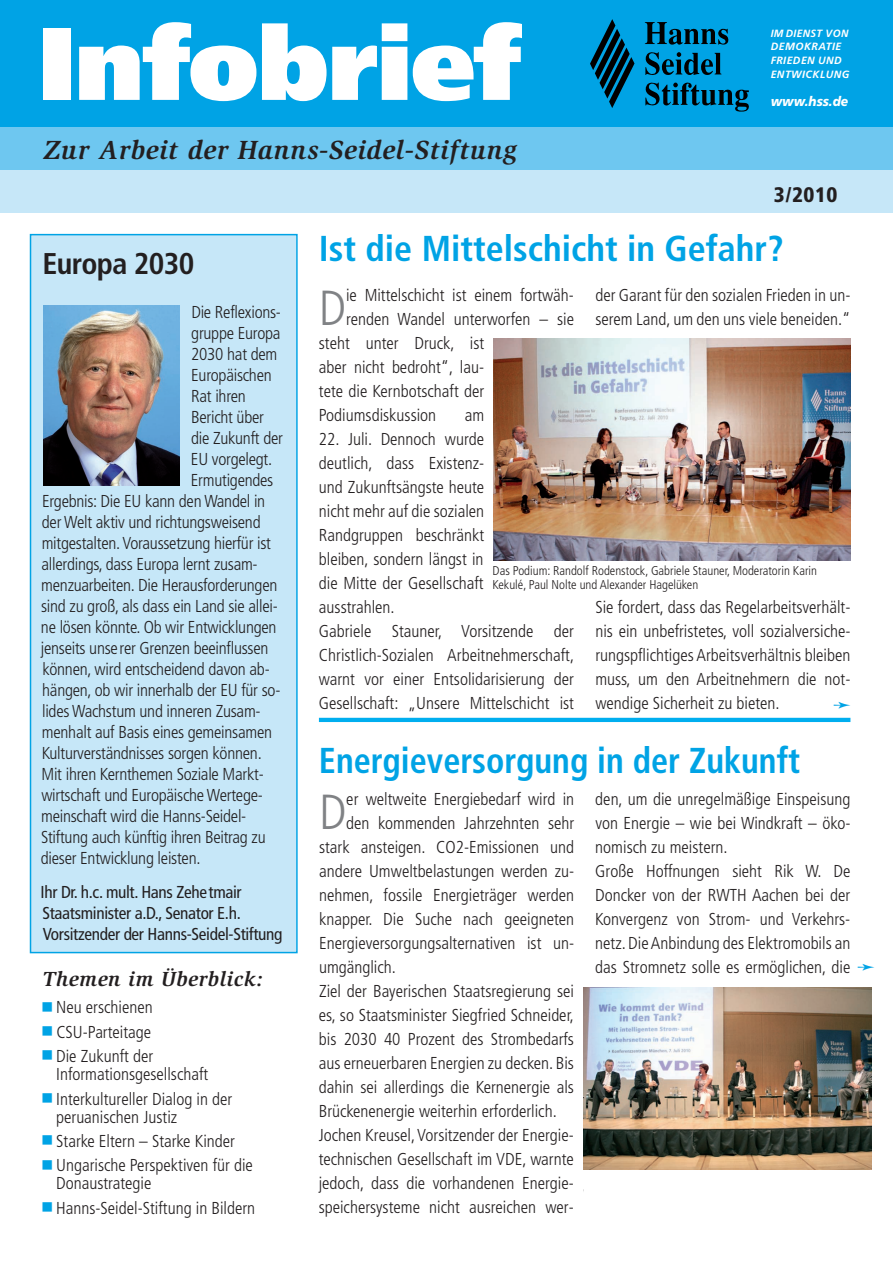
<style>
.page{position:relative;width:893px;height:1263px;background:#fff}
.page>*{position:absolute;margin:0;border:0;box-sizing:border-box;transform-origin:0 0}
.t1{font:900 102px "Frutiger";letter-spacing:-.015em;color:#fff}
.t2{font:300 condensed 49.2px "Frutiger";color:#808285}
.t3{font:700 condensed 36px "Frutiger";color:#00a3e5;scale:.95 1}
.t4{font:700 condensed 36px "Frutiger";color:#00a3e5}
.t5{font:700 condensed 30px "Frutiger";letter-spacing:-.02em;color:#231f20}
.t6{font:italic 700 27px "Slimbach";letter-spacing:.025em;color:#231f20}
.t7{font:italic 700 21px "Slimbach";letter-spacing:.025em;color:#231f20}
.t8{font:900 condensed 21px "Frutiger";color:#231f20}
.t9{font:300 condensed 17.25px/24px "Frutiger";color:#231f20}
.t10{font:condensed 17.25px/21px "Frutiger";letter-spacing:-.02em;color:#231f20}
.t11{font:italic 900 13.5px "Frutiger";letter-spacing:.005em;color:#fff;scale:.9 1}
.t12{font:300 condensed 12.75px/14.2px "Frutiger";color:#231f20}
.t13{font:12.75px/24.5px "Zapf Dingbats";color:#00a3e5;text-align:justify}
.t14{font:italic 700 10.5px/13.8px "Frutiger";letter-spacing:.045em;color:#fff}
.s1{color:#00a3e5}
</style>
<div class="page">
<div style="left:0;top:0;width:893px;height:128px;background:#00a3e5"></div>
<div style="left:31px;top:235px;width:265px;height:717px;background:#c6e7f8"></div>
<div style="left:30px;top:234px;width:268px;height:719px;border:2px solid #00a3e5"></div>
<img style="left:43px;top:306px;width:136px;height:180px">
<div style="left:0;top:128px;width:893px;height:42px;background:#6ec7f0"></div>
<div style="left:0;top:170px;width:893px;height:43px;background:#c6e7f8"></div>
<svg style="left:645px;top:22px;width:84px;height:23px"></svg>
<svg style="left:645px;top:52px;width:76px;height:23px"></svg>
<svg style="left:645px;top:82px;width:104px;height:30px"></svg>
<svg style="left:590px;top:19px;width:44px;height:89px"></svg>
<img style="left:493px;top:338px;width:357px;height:222px">
<img style="left:584px;top:987px;width:288px;height:183px">
<hr style="left:319px;top:718px;width:531px;height:4px;background:#00aeef">
<h1 class="t1" style="left:38px;top:23px;width:484px">Infobrief</h1>
<p class="t14" style="left:771px;top:27px;width:80px">IM DIENST VON<br>DEMOKRATIE<br>FRIEDEN UND<br>ENTWICKLUNG</p>
<p class="t11" style="left:771px;top:96px;width:88px">www.hss.de</p>
<h1 class="t6" style="left:44px;top:139px;width:475px">Zur Arbeit der Hanns-Seidel-Stiftung</h1>
<p class="t8" style="left:774px;top:186px;width:65px">3/2010</p>
<h2 class="t5" style="left:43px;top:251px;width:153px">Europa 2030</h2>
<p class="t9" style="left:191px;top:301px;width:91px">Die Reflexions -</p>
<p class="t9" style="left:191px;top:322px;width:91px">gruppe Europa</p>
<p class="t9" style="left:191px;top:343px;width:88px">2030 hat dem</p>
<p class="t9" style="left:191px;top:364px;width:82px">Europäischen</p>
<p class="t9" style="left:191px;top:385px;width:56px">Rat ihren</p>
<p class="t9" style="left:191px;top:406px;width:74px">Bericht über</p>
<p class="t9" style="left:191px;top:427px;width:93px">die Zukunft der</p>
<p class="t9" style="left:191px;top:448px;width:83px">EU vorgelegt.</p>
<p class="t9" style="left:191px;top:469px;width:84px">Ermutigendes</p>
<p class="t9" style="left:42px;top:490px;width:225px">Ergebnis: Die EU kann den Wandel in</p>
<p class="t9" style="left:42px;top:511px;width:220px">der Welt aktiv und richtungsweisend</p>
<p class="t9" style="left:42px;top:532px;width:231px">mitgestalten. Voraussetzung hierfür ist</p>
<p class="t9" style="left:42px;top:553px;width:218px">allerdings, dass Europa lernt zusam -</p>
<p class="t9" style="left:41px;top:574px;width:238px">menzuarbeiten. Die Herausforderungen</p>
<p class="t9" style="left:41px;top:595px;width:238px">sind zu groß, als dass ein Land sie allei-</p>
<p class="t9" style="left:41px;top:616px;width:237px">ne lösen könnte. Ob wir Entwicklungen</p>
<p class="t9" style="left:41px;top:637px;width:229px">jenseits unserer Grenzen beeinflussen</p>
<p class="t9" style="left:42px;top:658px;width:229px">können, wird entscheidend davon ab-</p>
<p class="t9" style="left:42px;top:679px;width:240px">hängen, ob wir innerhalb der EU für so-</p>
<p class="t9" style="left:42px;top:700px;width:220px">lides Wachstum und inneren Zusam -</p>
<p class="t9" style="left:42px;top:721px;width:232px">menhalt auf Basis eines gemeinsamen</p>
<p class="t9" style="left:42px;top:742px;width:222px">Kulturverständnisses sorgen können.</p>
<p class="t9" style="left:42px;top:763px;width:224px">Mit ihren Kernthemen Soziale Markt -</p>
<p class="t9" style="left:41px;top:784px;width:223px">wirtschaft und Europäische Wertege -</p>
<p class="t9" style="left:41px;top:805px;width:207px">meinschaft wird die Hanns-Seidel-</p>
<p class="t9" style="left:41px;top:826px;width:226px">Stiftung auch künftig ihren Beitrag zu</p>
<p class="t9" style="left:41px;top:847px;width:161px">dieser Entwicklung leisten.</p>
<p class="t10" style="left:41px;top:883px;width:243px">Ihr Dr. h.c. mult. Hans Zehetmair<br>Staatsminister a.D., Senator E.h.<br>Vorsitzender der Hanns-Seidel-Stiftung</p>
<h2 class="t7" style="left:43px;top:971px;width:222px">Themen im Überblick:</h2>
<p class="t9" style="left:56px;top:996px;width:99px">Neu erschienen<br>CSU-Parteitage<br>Die Zukunft der</p>
<p class="t9" style="left:56px;top:1063px;width:178px">Informationsgesellschaft<br>Interkultureller Dialog in der</p>
<p class="t9" style="left:56px;top:1106px;width:198px">peruanischen Justiz<br>Starke Eltern – Starke Kinder<br>Ungarische Perspektiven für die</p>
<p class="t9" style="left:56px;top:1172px;width:201px">Donaustrategie<br>Hanns-Seidel-Stiftung in Bildern</p>
<p class="t13" style="left:43px;top:994px;width:11px">■ ■ ■</p>
<p class="t13" style="left:43px;top:1085px;width:11px">■</p>
<p class="t13" style="left:43px;top:1194px;width:11px">■</p>
<h2 class="t4" style="left:319px;top:234px;width:466px">Ist die Mittelschicht in Gefahr?</h2>
<p class="t9" style="left:595px;top:284px;width:257px">der Garant für den sozialen Frieden in un&shy;serem Land, um den uns viele beneiden.“</p>
<p class="t2" style="left:319px;top:288px;width:29px">D</p>
<p class="t9" style="left:346px;top:284px;width:229px">ie Mittelschicht ist einem fortwäh-</p>
<p class="t9" style="left:346px;top:308px;width:229px">renden Wandel unterworfen – sie</p>
<p class="t9" style="left:319px;top:332px;width:167px">steht unter Druck, ist</p>
<p class="t9" style="left:319px;top:356px;width:167px">aber nicht bedroht“, lau -</p>
<p class="t9" style="left:319px;top:380px;width:167px">tete die Kernbotschaft der</p>
<p class="t9" style="left:319px;top:404px;width:119px">Podiumsdiskussion</p>
<p class="t9" style="left:465px;top:404px;width:21px">am</p>
<p class="t9" style="left:319px;top:428px;width:257px">22. Juli. Dennoch wurde<br>deutlich, dass Existenz-<br>und Zukunftsängste heute<br>nicht mehr auf die sozialen<br>Randgruppen beschränkt<br>bleiben, sondern längst in<br>die Mitte der Gesellschaft<br>ausstrahlen.<br>Gabriele Stauner, Vorsitzende der<br>Christlich-Sozialen Arbeitnehmerschaft, warnt vor einer Entsolidarisierung der<br>Gesellschaft: „Unsere Mittelschicht ist</p>
<p class="t12" style="left:493px;top:564px;width:326px">Das Podium: Randolf Rodenstock, Gabriele Stauner, Moderatorin Karin<br>Kekulé, Paul Nolte und Alexander Hagelüken</p>
<p class="t9" style="left:595px;top:596px;width:257px;text-align:justify">Sie fordert, dass das Regel arbeits ver hält - nis ein unbefristetes, voll sozialversiche&shy;rungspflichtiges Arbeitsverhältnis bleiben muss, um den Arbeitnehmern die not&shy;wendige Sicherheit zu bieten.</p>
<h2 class="t3" style="left:319px;top:746px;width:508px">Energieversorgung in der Zukunft</h2>
<p class="t2" style="left:319px;top:792px;width:29px">D</p>
<p class="t9" style="left:346px;top:788px;width:506px">er weltweite Energiebedarf wird in den, um die unregelmäßige Einspeisung</p>
<p class="t9" style="left:346px;top:812px;width:506px">den kommenden Jahrzehnten sehr von Energie – wie bei Windkraft – öko-</p>
<p class="t9" style="left:319px;top:836px;width:410px">stark ansteigen. CO2-Emissionen und nomisch zu meistern.</p>
<p class="t9" style="left:319px;top:860px;width:533px">andere Umweltbelastungen werden zu- Große Hoffnungen sieht Rik W. De</p>
<p class="t9" style="left:319px;top:884px;width:533px">nehmen, fossile Energieträger werden Doncker von der RWTH Aachen bei der</p>
<p class="t9" style="left:319px;top:908px;width:533px">knapper. Die Suche nach geeigneten Konvergenz von Strom- und Verkehrs -</p>
<p class="t9" style="left:319px;top:932px;width:533px">Energie versorgungsalternativen ist un- netz. Die Anbindung des Elektromobils an</p>
<p class="t9" style="left:319px;top:956px;width:79px">umgänglich.</p>
<p class="t9" style="left:595px;top:956px;width:280px">das Stromnetz solle es ermöglichen, die <span class="s1">➛</span></p>
<p class="t9" style="left:319px;top:980px;width:257px">Ziel der Bayerischen Staatsregierung sei es, so Staatsminister Siegfried Schneider, bis 2030 40 Prozent des Strombedarfs aus erneuerbaren Energien zu decken. Bis dahin sei allerdings die Kernenergie als Brückenenergie weiterhin erforderlich.<br>Jochen Kreusel, Vorsitzender der Energie - technischen Gesellschaft im VDE, warnte jedoch, dass die vorhandenen Energie - speichersysteme nicht ausreichen wer-</p>
</div>
